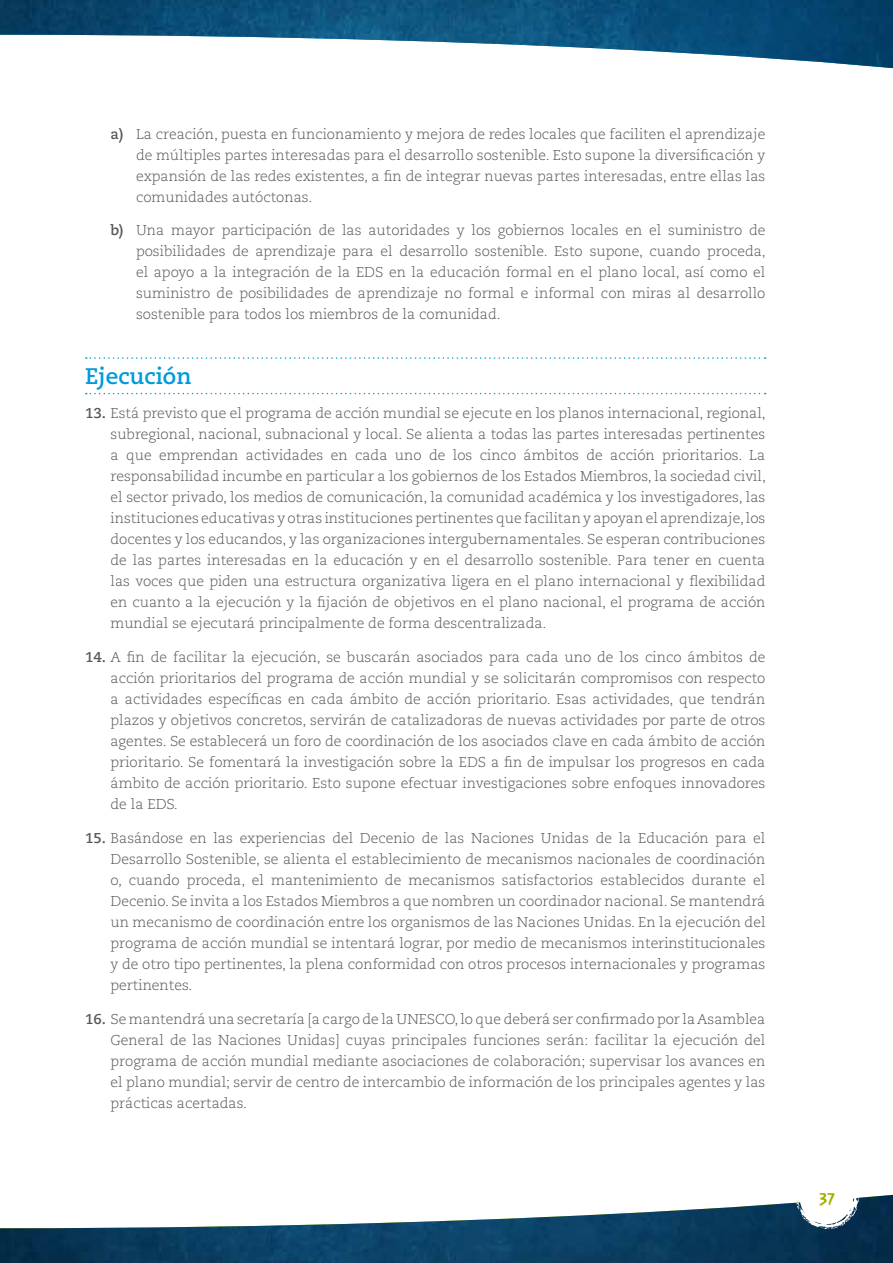
<style>
.page{position:relative;width:893px;height:1263px;background:#fff}
.page>*{position:absolute;margin:0;border:0;box-sizing:border-box;transform-origin:0 0}
.t1{font:700 22.5px "Caecilia LT Std";color:#009bd9}
.t2{font:700 18px "Ad Pro LT Std";color:#a0b101}
.t3{font:300 14.25px/21px "Caecilia LT Std";color:#575756;text-align:justify}
.s1{font-weight:700}
</style>
<div class="page">
<img style="left:0;top:0;width:893px;height:69px">
<img style="left:0;top:1194px;width:893px;height:69px">
<svg style="left:797px;top:1194px;width:62px;height:35px"></svg>
<svg style="left:86px;top:357px;width:680px;height:2px"></svg>
<svg style="left:86px;top:393px;width:680px;height:1px"></svg>
<p class="t3" style="left:136px;top:123px;width:631px;text-indent:-26px"><span class="s1">a)</span> La creación, puesta en funcionamiento y mejora de redes locales que faciliten el aprendizaje de múltiples partes interesadas para el desarrollo sostenible. Esto supone la diversificación y expansión de las redes existentes, a fin de integrar nuevas partes interesadas, entre ellas las comunidades autóctonas.</p>
<p class="t3" style="left:136px;top:220px;width:631px;text-indent:-26px"><span class="s1">b)</span> Una mayor participación de las autoridades y los gobiernos locales en el suministro de posibilidades de aprendizaje para el desarrollo sostenible. Esto supone, cuando proceda, el apoyo a la integración de la EDS en la educación formal en el plano local, así como el suministro de posibilidades de aprendizaje no formal e informal con miras al desarrollo sostenible para todos los miembros de la comunidad.</p>
<h1 class="t1" style="left:85px;top:363px;width:108px">Ejecución</h1>
<p class="t3" style="left:111px;top:403px;width:657px;text-indent:-26px"><span class="s1">13.</span> Está previsto que el programa de acción mundial se ejecute en los planos internacional, regional, subregional, nacional, subnacional y local. Se alienta a todas las partes interesadas pertinentes a que emprendan actividades en cada uno de los cinco ámbitos de acción prioritarios. La responsabilidad incumbe en particular a los gobiernos de los Estados Miembros, la sociedad civil, el sector privado, los medios de comunicación, la comunidad académica y los investigadores, las instituciones educativas y otras instituciones pertinentes que facilitan y apoyan el aprendizaje, los docentes y los educandos, y las organizaciones intergubernamentales. Se esperan contribuciones de las partes interesadas en la educación y en el desarrollo sostenible. Para tener en cuenta las voces que piden una estructura organizativa ligera en el plano internacional y flexibilidad en cuanto a la ejecución y la fijación de objetivos en el plano nacional, el programa de acción mundial se ejecutará principalmente de forma descentralizada.</p>
<p class="t3" style="left:111px;top:647px;width:656px;text-indent:-26px"><span class="s1">14.</span> A fin de facilitar la ejecución, se buscarán asociados para cada uno de los cinco ámbitos de acción prioritarios del programa de acción mundial y se solicitarán compromisos con respecto a actividades específicas en cada ámbito de acción prioritario. Esas actividades, que tendrán plazos y objetivos concretos, servirán de catalizadoras de nuevas actividades por parte de otros agentes. Se establecerá un foro de coordinación de los asociados clave en cada ámbito de acción prioritario. Se fomentará la investigación sobre la EDS a fin de impulsar los progresos en cada ámbito de acción prioritario. Esto supone efectuar investigaciones sobre enfoques innovadores de la EDS.</p>
<p class="t3" style="left:111px;top:828px;width:656px;text-indent:-26px"><span class="s1">15.</span> Basándose en las experiencias del Decenio de las Naciones Unidas de la Educación para el Desarrollo Sostenible, se alienta el establecimiento de mecanismos nacionales de coordinación o, cuando proceda, el mantenimiento de mecanismos satisfactorios establecidos durante el Decenio. Se invita a los Estados Miembros a que nombren un coordinador nacional. Se mantendrá un mecanismo de coordinación entre los organismos de las Naciones Unidas. En la ejecución del programa de acción mundial se intentará lograr, por medio de mecanismos interinstitucionales y de otro tipo pertinentes, la plena conformidad con otros procesos internacionales y programas pertinentes.</p>
<p class="t3" style="left:111px;top:1008px;width:656px;text-indent:-26px"><span class="s1">16.</span> Se mantendrá una secretaría [a cargo de la UNESCO, lo que deberá ser confirmado por la Asamblea General de las Naciones Unidas] cuyas principales funciones serán: facilitar la ejecución del programa de acción mundial mediante asociaciones de colaboración; supervisar los avances en el plano mundial; servir de centro de intercambio de información de los principales agentes y las prácticas acertadas.</p>
<p class="t2" style="left:819px;top:1188px;width:18px">37</p>
</div>
